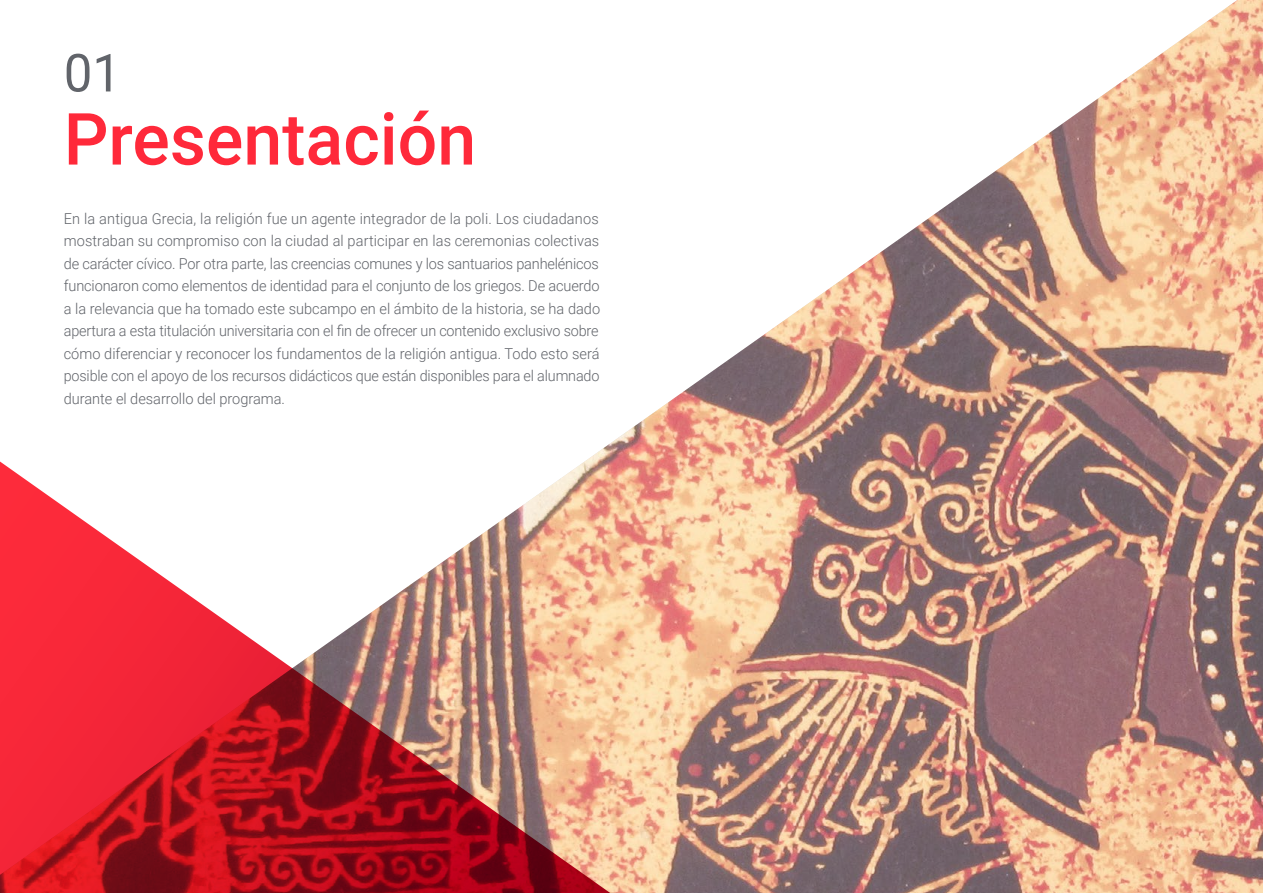
<style>
.page{position:relative;width:1263px;height:893px;background:#fff}
.page>*{position:absolute;margin:0;border:0;box-sizing:border-box;transform-origin:0 0}
.t1{font:500 72px "Roboto";color:#ff293a}
.t2{font:52.5px "Roboto";color:#61646a}
.t3{font:300 15px/22.5px "Roboto";color:#61646a;text-align:justify}
</style>
<div class="page">
<img style="left:606px;top:0;width:657px;height:893px">
<svg style="left:0;top:446px;width:640px;height:447px"></svg>
<h2 class="t2" style="left:64px;top:36px;width:59px">01</h2>
<h1 class="t1" style="left:64px;top:89px;width:414px">Presentación</h1>
<p class="t3" style="left:64px;top:207px;width:538px">En la antigua Grecia, la religión fue un agente integrador de la poli. Los ciudadanos mostraban su compromiso con la ciudad al participar en las ceremonias colectivas de carácter cívico. Por otra parte, las creencias comunes y los santuarios panhelénicos funcionaron como elementos de identidad para el conjunto de los griegos. De acuerdo a la relevancia que ha tomado este subcampo en el ámbito de la historia, se ha dado apertura a esta titulación universitaria con el fin de ofrecer un contenido exclusivo sobre cómo diferenciar y reconocer los fundamentos de la religión antigua. Todo esto será posible con el apoyo de los recursos didácticos que están disponibles para el alumnado durante el desarrollo del programa.</p>
</div>
